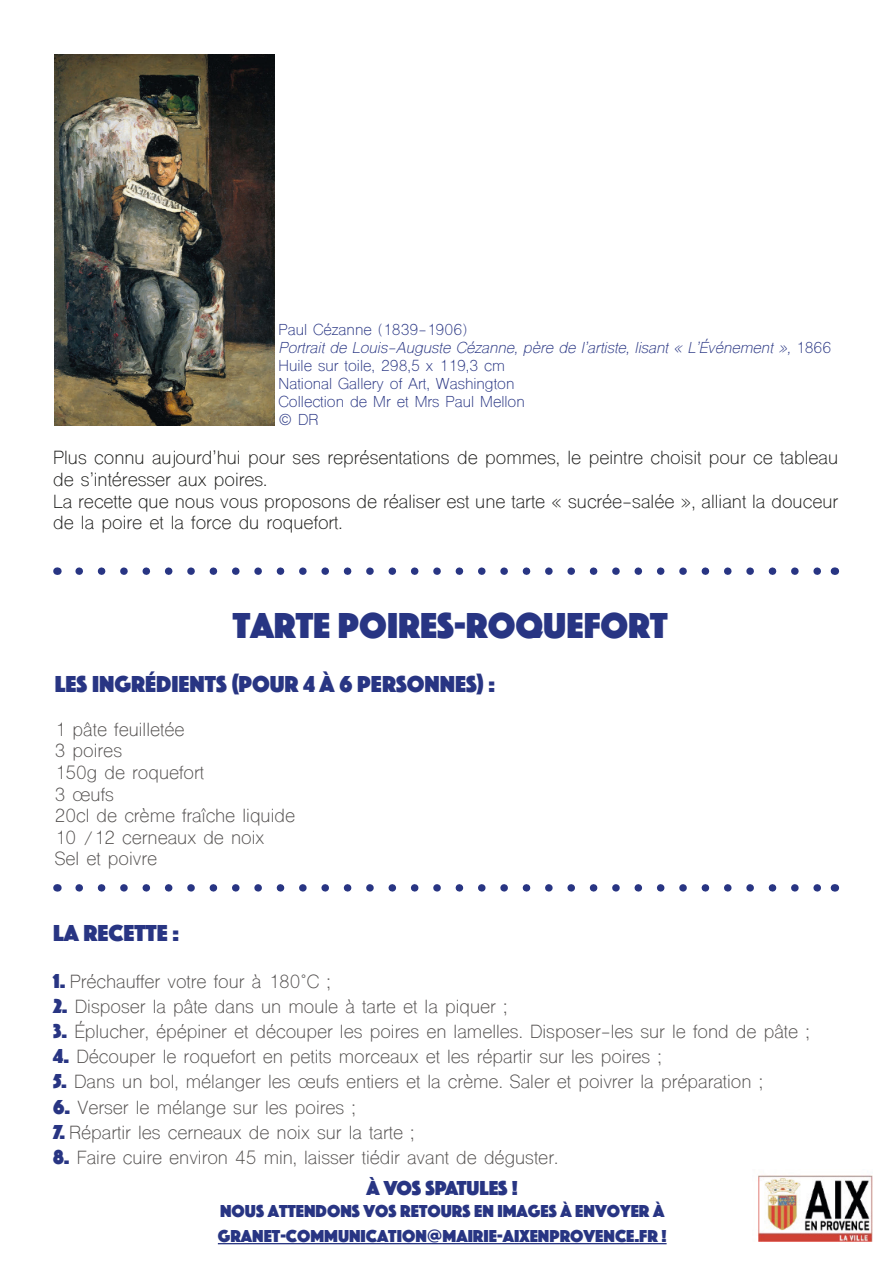
<style>
.page{position:relative;width:893px;height:1263px;background:#fff}
.page>*{position:absolute;margin:0;border:0;box-sizing:border-box;transform-origin:0 0}
.t1{font:37.5px "Phosphate Solid";color:#283583}
.t2{font:24px "Phosphate Solid";color:#283583}
.t3{font:21px "Phosphate Solid";letter-spacing:-.01em;color:#283583}
.t4{font:18px "Shree Dev 0714";color:#524f4e}
.t5{font:18px/21.6px "Shree Dev 0714";color:#1d1d1b}
.t6{font:18px "Phosphate Solid";color:#283583}
.t7{font:italic 15px/18px "Shree Dev 0714";color:#283583}
.t8{font:15px "Shree Dev 0714";color:#283583}
.s1{font-style:normal}
.s2{font-family:"Phosphate Solid";font-size:21px;color:#283583}
</style>
<div class="page">
<svg style="left:79px;top:567px;width:742px;height:8px"></svg>
<img style="left:54px;top:54px;width:220px;height:371px">
<svg style="left:79px;top:884px;width:742px;height:8px"></svg>
<hr style="left:218px;top:1243px;width:449px;height:1px;background:#283583">
<img style="left:758px;top:1175px;width:115px;height:67px">
<p class="t8" style="left:279px;top:321px;width:191px">Paul Cézanne (1839-1906)</p>
<p class="t7" style="left:279px;top:340px;width:554px">Portrait de Louis-Auguste Cézanne, père de l’artiste, lisant « L’Événement », <span class="s1">1866<br>Huile sur toile, 298,5 x 119,3 cm</span></p>
<p class="t8" style="left:279px;top:375px;width:237px">National Gallery of Art, Washington</p>
<p class="t8" style="left:279px;top:393px;width:248px">Collection de Mr et Mrs Paul Mellon</p>
<p class="t8" style="left:279px;top:411px;width:42px">© DR</p>
<p class="t5" style="left:53px;top:449px;width:786px">Plus connu aujourd’hui pour ses représentations de pommes, le peintre choisit pour ce tableau de s’intéresser aux poires.</p>
<p class="t5" style="left:53px;top:492px;width:786px">La recette que nous vous proposons de réaliser est une tarte « sucrée-salée », alliant la douceur de la poire et la force du roquefort.</p>
<p class="t1" style="left:233px;top:599px;width:436px">TARTE POIRES-ROQUEFORT</p>
<p class="t2" style="left:55px;top:667px;width:442px">LES INGRÉDIENTS (POUR 4 À 6 PERSONNES) :</p>
<p class="t4" style="left:55px;top:718px;width:131px">1 pâte feuilletée</p>
<p class="t4" style="left:55px;top:740px;width:69px">3 poires</p>
<p class="t4" style="left:55px;top:761px;width:151px">150g de roquefort</p>
<p class="t4" style="left:55px;top:783px;width:61px">3 œufs</p>
<p class="t4" style="left:55px;top:805px;width:242px">20cl de crème fraîche liquide</p>
<p class="t4" style="left:55px;top:826px;width:211px">10 /12 cerneaux de noix</p>
<p class="t4" style="left:55px;top:848px;width:104px">Sel et poivre</p>
<p class="t2" style="left:53px;top:916px;width:128px">LA RECETTE :</p>
<p class="t4" style="left:53px;top:970px;width:279px"><span class="s2">1.</span> Préchauffer votre four à 180°C ;</p>
<p class="t4" style="left:53px;top:995px;width:456px"><span class="s2">2.</span> Disposer la pâte dans un moule à tarte et la piquer ;</p>
<p class="t4" style="left:53px;top:1021px;width:758px"><span class="s2">3.</span> Éplucher, épépiner et découper les poires en lamelles. Disposer-les sur le fond de pâte ;</p>
<p class="t4" style="left:53px;top:1046px;width:610px"><span class="s2">4.</span> Découper le roquefort en petits morceaux et les répartir sur les poires ;</p>
<p class="t4" style="left:53px;top:1071px;width:711px"><span class="s2">5.</span> Dans un bol, mélanger les œufs entiers et la crème. Saler et poivrer la préparation ;</p>
<p class="t4" style="left:53px;top:1096px;width:304px"><span class="s2">6.</span> Verser le mélange sur les poires ;</p>
<p class="t4" style="left:53px;top:1121px;width:363px"><span class="s2">7.</span> Répartir les cerneaux de noix sur la tarte ;</p>
<p class="t4" style="left:53px;top:1147px;width:506px"><span class="s2">8.</span> Faire cuire environ 45 min, laisser tiédir avant de déguster.</p>
<p class="t3" style="left:367px;top:1173px;width:153px">À VOS SPATULES !</p>
<p class="t6" style="left:220px;top:1198px;width:446px">NOUS ATTENDONS VOS RETOURS EN IMAGES À ENVOYER À</p>
<p class="t6" style="left:218px;top:1223px;width:450px">GRANET-COMMUNICATION@MAIRIE-AIXENPROVENCE.FR !</p>
</div>
